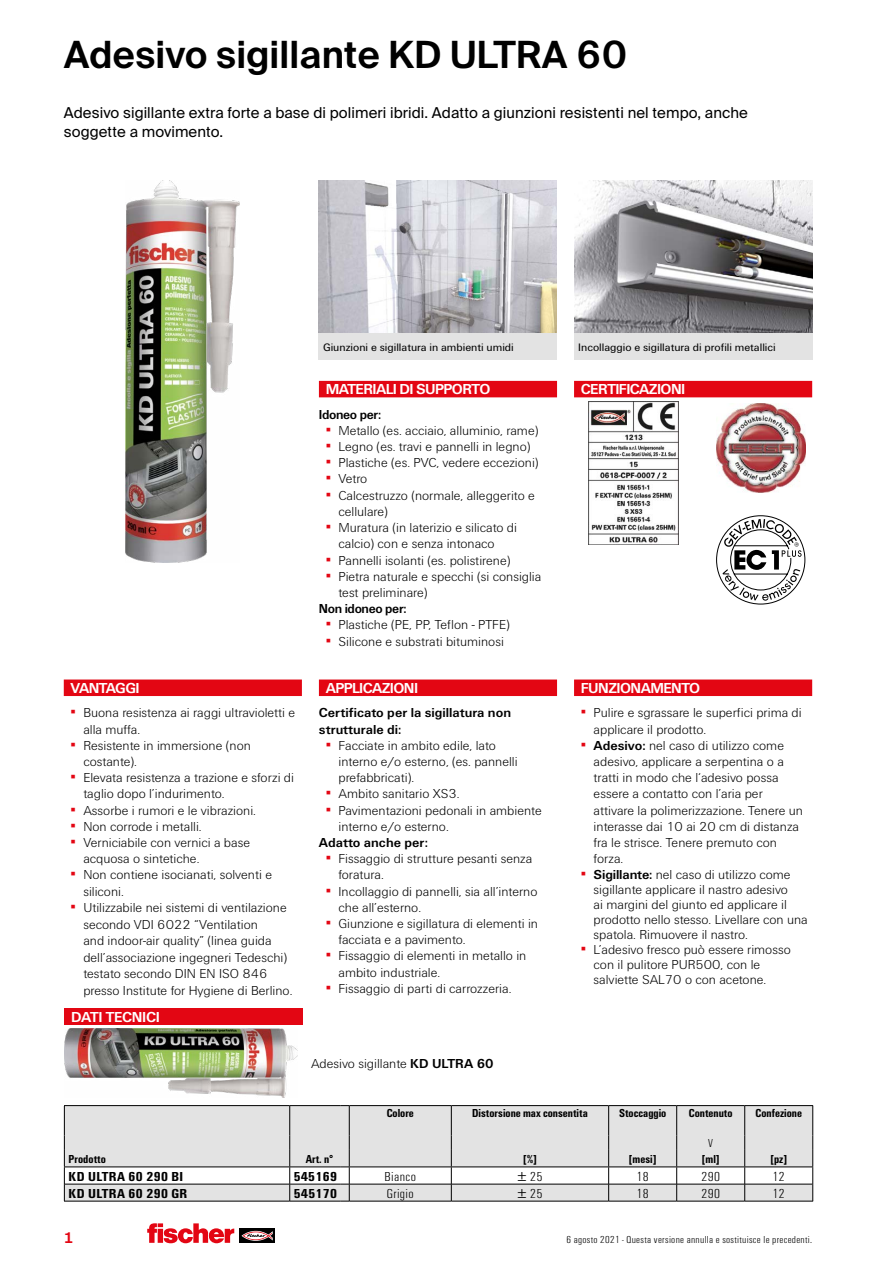
<style>
.page{position:relative;width:893px;height:1263px;background:#fff}
.page>*{position:absolute;margin:0;border:0;box-sizing:border-box;transform-origin:0 0}
.t1{font:600 37.5px "fischerstrong";letter-spacing:.005em;color:#000}
.t2{font:15px/18.8px "fischerstrong";letter-spacing:.005em;color:#000}
.t3{font:700 15px "Fi We";letter-spacing:-.04em;color:#fff}
.t4{font:700 15px "Fi We";letter-spacing:-.02em;color:#fff}
.t5{font:600 15px "fischerstrong";color:#e30613}
.t6{font:300 13.5px/16.2px "Fi We";color:#000}
.t7{font:700 13.5px/16.2px "Fi We";color:#000}
.t8{font:700 condensed 13.5px "Fi We";letter-spacing:.025em;color:#000;scale:1.1 1}
.t9{font:300 condensed 13.5px "Fi We";letter-spacing:.025em;color:#000;scale:1.1 1}
.t10{font:700 13.5px "Fi We";letter-spacing:-.03em;color:#000;scale:.96 1}
.t11{font:700 condensed 12px "Fi We";color:#000}
.t12{font:300 condensed 12px "Fi We";color:#000}
.t13{font:11.25px "Fi We";color:#000}
.t14{font:300 condensed 10.5px "Fi We";letter-spacing:.025em;color:#000;scale:1.1 1}
.s1{font-weight:400;color:#e30613}
.s2{font-weight:700}
.s3{font-weight:400;font-stretch:normal}
</style>
<div class="page">
<div style="left:240px;top:1229px;width:35px;height:14px;background:#000"></div>
<svg style="left:241px;top:1231px;width:32px;height:10px"></svg>
<svg style="left:147px;top:1223px;width:87px;height:20px"></svg>
<img style="left:319px;top:180px;width:238px;height:153px">
<img style="left:126px;top:180px;width:114px;height:383px">
<div style="left:64px;top:679px;width:238px;height:17px;background:#e30613"></div>
<div style="left:319px;top:679px;width:238px;height:17px;background:#e30613"></div>
<div style="left:574px;top:679px;width:238px;height:17px;background:#e30613"></div>
<div style="left:319px;top:381px;width:238px;height:16px;background:#e30613"></div>
<div style="left:319px;top:333px;width:238px;height:27px;background:#e3e3e3"></div>
<div style="left:574px;top:381px;width:238px;height:16px;background:#e30613"></div>
<img style="left:588px;top:402px;width:91px;height:142px">
<svg style="left:64px;top:1105px;width:749px;height:97px"></svg>
<hr style="left:451px;top:1184px;width:158px;height:1px;background:#000">
<hr style="left:609px;top:1184px;width:68px;height:1px;background:#000">
<hr style="left:677px;top:1184px;width:68px;height:1px;background:#000">
<hr style="left:745px;top:1184px;width:67px;height:1px;background:#000">
<hr style="left:451px;top:1201px;width:158px;height:1px;background:#000">
<hr style="left:609px;top:1201px;width:68px;height:1px;background:#000">
<hr style="left:677px;top:1201px;width:68px;height:1px;background:#000">
<hr style="left:745px;top:1201px;width:68px;height:1px;background:#000">
<hr style="left:349px;top:1166px;width:102px;height:1px;background:#000">
<hr style="left:451px;top:1166px;width:158px;height:1px;background:#000">
<hr style="left:609px;top:1166px;width:68px;height:1px;background:#000">
<hr style="left:677px;top:1166px;width:68px;height:1px;background:#000">
<hr style="left:745px;top:1166px;width:68px;height:1px;background:#000">
<hr style="left:64px;top:1166px;width:226px;height:1px;background:#000">
<div style="left:64px;top:1008px;width:238px;height:16px;background:#e30613"></div>
<img style="left:64px;top:1028px;width:234px;height:70px">
<img style="left:574px;top:180px;width:238px;height:153px">
<div style="left:574px;top:333px;width:238px;height:27px;background:#e3e3e3"></div>
<img style="left:716px;top:404px;width:89px;height:89px">
<svg style="left:716px;top:515px;width:89px;height:89px"></svg>
<h1 class="t1" style="left:64px;top:33px;width:565px">Adesivo sigillante KD ULTRA 60</h1>
<p class="t2" style="left:64px;top:103px;width:686px">Adesivo sigillante extra forte a base di polimeri ibridi. Adatto a giunzioni resistenti nel tempo, anche soggette a movimento.</p>
<p class="t3" style="left:71px;top:679px;width:71px">VANTAGGI</p>
<p class="t6" style="left:83px;top:705px;width:213px;text-indent:-13px"><span class="s1">▪</span> Buona resistenza ai raggi ultravioletti e alla muffa.</p>
<p class="t6" style="left:83px;top:737px;width:169px;text-indent:-13px"><span class="s1">▪</span> Resistente in immersione (non costante).</p>
<p class="t6" style="left:83px;top:770px;width:212px;text-indent:-13px"><span class="s1">▪</span> Elevata resistenza a trazione e sforzi di taglio dopo l’indurimento.</p>
<p class="t6" style="left:71px;top:802px;width:187px"><span class="s1">▪</span> Assorbe i rumori e le vibrazioni.</p>
<p class="t6" style="left:71px;top:818px;width:133px"><span class="s1">▪</span> Non corrode i metalli.</p>
<p class="t6" style="left:83px;top:834px;width:168px;text-indent:-13px"><span class="s1">▪</span> Verniciabile con vernici a base acquosa o sintetiche.</p>
<p class="t6" style="left:83px;top:867px;width:190px;text-indent:-13px"><span class="s1">▪</span> Non contiene isocianati, solventi e siliconi.</p>
<p class="t6" style="left:83px;top:899px;width:211px;text-indent:-13px"><span class="s1">▪</span> Utilizzabile nei sistemi di ventilazione secondo VDI 6022 “Ventilation<br>and indoor-air quality” (linea guida dell’associazione ingegneri Tedeschi) testato secondo DIN EN ISO 846 presso Institute for Hygiene di Berlino.</p>
<p class="t4" style="left:71px;top:1008px;width:90px">DATI TECNICI</p>
<p class="t13" style="left:323px;top:341px;width:192px">Giunzioni e sigillatura in ambienti umidi</p>
<p class="t3" style="left:326px;top:381px;width:166px">MATERIALI DI SUPPORTO</p>
<p class="t10" style="left:319px;top:407px;width:66px">Idoneo per:</p>
<p class="t6" style="left:326px;top:422px;width:214px"><span class="s1">▪</span> Metallo (es. acciaio, alluminio, rame)</p>
<p class="t6" style="left:326px;top:439px;width:206px"><span class="s1">▪</span> Legno (es. travi e pannelli in legno)</p>
<p class="t6" style="left:326px;top:455px;width:214px"><span class="s1">▪</span> Plastiche (es. PVC, vedere eccezioni)</p>
<p class="t6" style="left:326px;top:471px;width:43px"><span class="s1">▪</span> Vetro</p>
<p class="t6" style="left:338px;top:487px;width:198px;text-indent:-13px"><span class="s1">▪</span> Calcestruzzo (normale, alleggerito e cellulare)</p>
<p class="t6" style="left:338px;top:520px;width:180px;text-indent:-13px"><span class="s1">▪</span> Muratura (in laterizio e silicato di calcio) con e senza intonaco</p>
<p class="t6" style="left:326px;top:552px;width:186px"><span class="s1">▪</span> Pannelli isolanti (es. polistirene)</p>
<p class="t6" style="left:338px;top:568px;width:204px;text-indent:-13px"><span class="s1">▪</span> Pietra naturale e specchi (si consiglia test preliminare)</p>
<p class="t10" style="left:319px;top:601px;width:93px">Non idoneo per:</p>
<p class="t6" style="left:326px;top:617px;width:186px"><span class="s1">▪</span> Plastiche (PE, PP, Teflon - PTFE)</p>
<p class="t6" style="left:326px;top:633px;width:180px"><span class="s1">▪</span> Silicone e substrati bituminosi</p>
<p class="t3" style="left:326px;top:679px;width:94px">APPLICAZIONI</p>
<p class="t7" style="left:319px;top:705px;width:194px">Certificato per la sigillatura non strutturale di:</p>
<p class="t6" style="left:338px;top:737px;width:181px;text-indent:-13px"><span class="s1">▪</span> Facciate in ambito edile, lato interno e/o esterno, (es. pannelli prefabbricati).</p>
<p class="t6" style="left:326px;top:786px;width:135px"><span class="s1">▪</span> Ambito sanitario XS3.</p>
<p class="t6" style="left:338px;top:802px;width:205px;text-indent:-13px"><span class="s1">▪</span> Pavimentazioni pedonali in ambiente interno e/o esterno.</p>
<p class="t7" style="left:319px;top:834px;width:111px">Adatto anche per:</p>
<p class="t6" style="left:338px;top:851px;width:195px;text-indent:-13px"><span class="s1">▪</span> Fissaggio di strutture pesanti senza foratura.</p>
<p class="t6" style="left:338px;top:883px;width:200px;text-indent:-13px"><span class="s1">▪</span> Incollaggio di pannelli, sia all’interno che all’esterno.</p>
<p class="t6" style="left:338px;top:915px;width:201px;text-indent:-13px"><span class="s1">▪</span> Giunzione e sigillatura di elementi in facciata e a pavimento.</p>
<p class="t6" style="left:338px;top:948px;width:189px;text-indent:-13px"><span class="s1">▪</span> Fissaggio di elementi in metallo in ambito industriale.</p>
<p class="t6" style="left:326px;top:980px;width:187px"><span class="s1">▪</span> Fissaggio di parti di carrozzeria.</p>
<p class="t13" style="left:578px;top:341px;width:199px">Incollaggio e sigillatura di profili metallici</p>
<p class="t3" style="left:581px;top:381px;width:106px">CERTIFICAZIONI</p>
<p class="t3" style="left:581px;top:679px;width:121px">FUNZIONAMENTO</p>
<p class="t6" style="left:594px;top:705px;width:210px;text-indent:-13px"><span class="s1">▪</span> Pulire e sgrassare le superfici prima di applicare il prodotto.</p>
<p class="t6" style="left:594px;top:737px;width:211px;text-indent:-13px"><span class="s1">▪</span> <span class="s2">Adesivo:</span> nel caso di utilizzo come adesivo, applicare a serpentina o a tratti in modo che l‘adesivo possa essere a contatto con l’aria per attivare la polimerizzazione. Tenere un interasse dai 10 ai 20 cm di distanza fra le strisce. Tenere premuto con forza.</p>
<p class="t6" style="left:594px;top:867px;width:216px;line-height:15px;text-indent:-13px"><span class="s1">▪</span> <span class="s2">Sigillante:</span> nel caso di utilizzo come sigillante applicare il nastro adesivo<br>ai margini del giunto ed applicare il prodotto nello stesso. Livellare con una spatola. Rimuovere il nastro.</p>
<p class="t6" style="left:594px;top:942px;width:199px;line-height:15px;text-indent:-13px"><span class="s1">▪</span> L’adesivo fresco può essere rimosso con il pulitore PUR500, con le salviette SAL70 o con acetone.</p>
<p class="t6" style="left:311px;top:1055px;width:184px">Adesivo sigillante <span class="s2">KD ULTRA 60</span></p>
<p class="t11" style="left:387px;top:1106px;width:29px">Colore</p>
<p class="t11" style="left:472px;top:1106px;width:117px">Distorsione max consentita</p>
<p class="t11" style="left:619px;top:1106px;width:49px">Stoccaggio</p>
<p class="t11" style="left:689px;top:1106px;width:45px">Contenuto</p>
<p class="t11" style="left:755px;top:1106px;width:48px">Confezione</p>
<p class="t12" style="left:708px;top:1137px;width:6px">V</p>
<p class="t11" style="left:69px;top:1152px;width:39px">Prodotto</p>
<p class="t11" style="left:306px;top:1152px;width:29px">Art. n°</p>
<p class="t11" style="left:523px;top:1152px;width:15px">[%]</p>
<p class="t11" style="left:629px;top:1152px;width:29px">[mesi]</p>
<p class="t11" style="left:702px;top:1152px;width:19px">[ml]</p>
<p class="t11" style="left:770px;top:1152px;width:18px">[pz]</p>
<p class="t8" style="left:69px;top:1168px;width:106px">KD ULTRA 60 290 BI</p>
<p class="t8" style="left:294px;top:1168px;width:41px">545169</p>
<p class="t9" style="left:385px;top:1169px;width:30px">Bianco</p>
<p class="t9" style="left:518px;top:1169px;width:24px"><span class="s3">±</span> 25</p>
<p class="t9" style="left:637px;top:1169px;width:13px">18</p>
<p class="t9" style="left:701px;top:1169px;width:18px">290</p>
<p class="t9" style="left:773px;top:1169px;width:13px">12</p>
<p class="t8" style="left:69px;top:1185px;width:110px">KD ULTRA 60 290 GR</p>
<p class="t8" style="left:294px;top:1185px;width:41px">545170</p>
<p class="t9" style="left:387px;top:1186px;width:26px">Grigio</p>
<p class="t9" style="left:518px;top:1186px;width:24px"><span class="s3">±</span> 25</p>
<p class="t9" style="left:637px;top:1186px;width:13px">18</p>
<p class="t9" style="left:701px;top:1186px;width:18px">290</p>
<p class="t9" style="left:773px;top:1186px;width:13px">12</p>
<p class="t5" style="left:64px;top:1229px;width:12px">1</p>
<p class="t14" style="left:566px;top:1234px;width:225px">6 agosto 2021 - Questa versione annulla e sostituisce le precedenti.</p>
</div>
